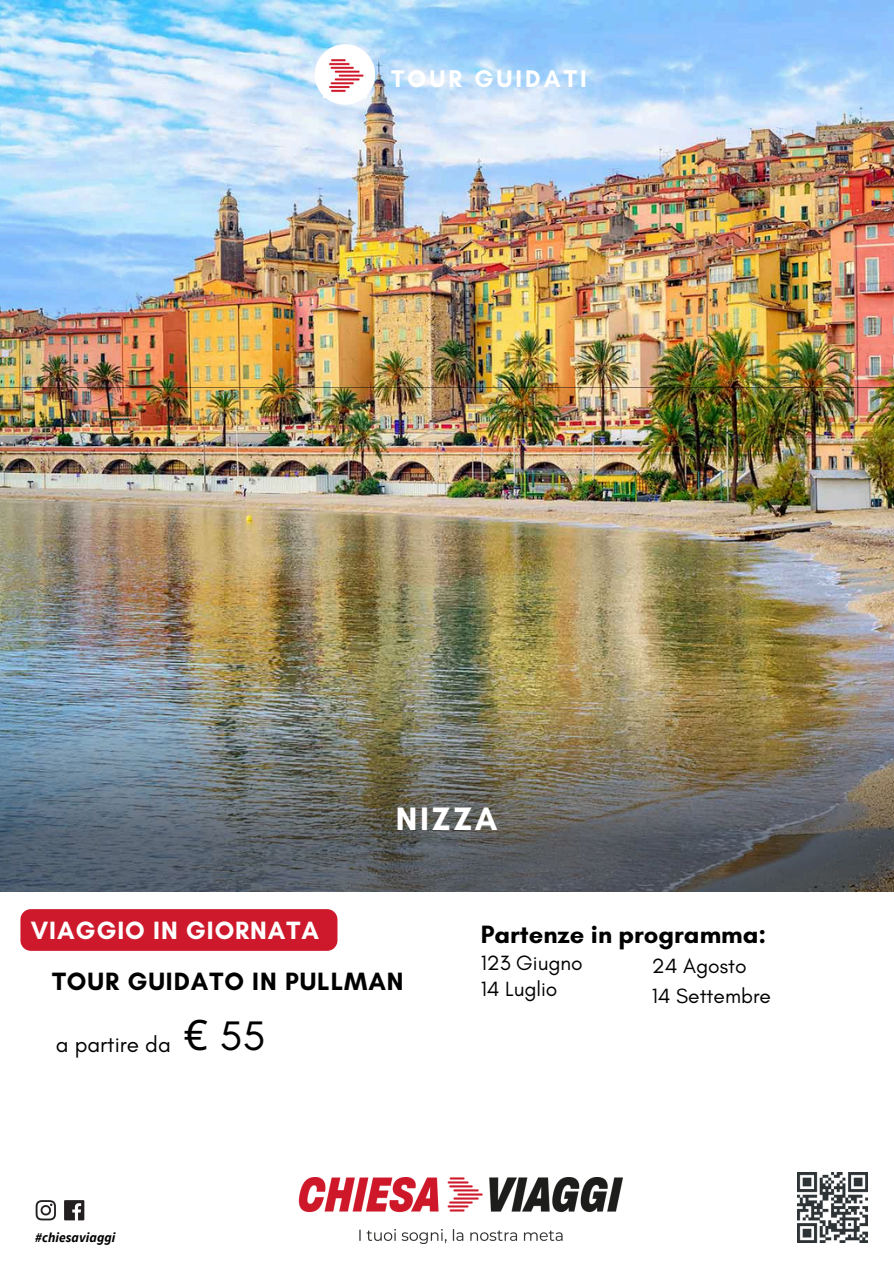
<style>
.page{position:relative;width:894px;height:1264px;background:#fff}
.page>*{position:absolute;margin:0;border:0;box-sizing:border-box;transform-origin:0 0}
.t1{font:42px "Glacial Indifference";color:#000}
.t2{font:700 33px "Glacial Indifference";letter-spacing:.085em;color:#fff}
.t3{font:700 25.5px "Glacial Indifference";letter-spacing:.02em;color:#000}
.t4{font:700 25.5px "Glacial Indifference";color:#000}
.t5{font:700 25.5px "Glacial Indifference";letter-spacing:.035em;color:#fff}
.t6{font:700 24.6px "Glacial Indifference";letter-spacing:.125em;color:#fff}
.t7{font:22.5px "Glacial Indifference";color:#000}
.t8{font:21px/29.2px "Glacial Indifference";color:#000}
.t9{font:italic 700 13.5px "Source Sans Pro";letter-spacing:.005em;color:#000}
.s1{font-family:"Noto Sans"}
</style>
<div class="page">
<img style="left:0;top:0;width:893px;height:387px">
<img style="left:0;top:387px;width:893px;height:504px">
<div style="left:314px;top:44px;width:61px;height:61px;background:#fff;border-radius:50%"></div>
<img style="left:329px;top:59px;width:35px;height:33px">
<img style="left:298px;top:1177px;width:324px;height:65px">
<img style="left:797px;top:1172px;width:70px;height:70px">
<img style="left:35px;top:1200px;width:50px;height:21px">
<div style="left:20px;top:909px;width:317px;height:41px;background:#ce192c;border-radius:10px"></div>
<h3 class="t6" style="left:391px;top:63px;width:197px">TOUR GUIDATI</h3>
<h4 class="t2" style="left:396px;top:798px;width:103px">NIZZA</h4>
<p class="t5" style="left:31px;top:914px;width:290px">VIAGGIO IN GIORNATA</p>
<h5 class="t3" style="left:52px;top:965px;width:353px">TOUR GUIDATO IN PULLMAN</h5>
<p class="t7" style="left:56px;top:1030px;width:117px">a partire da</p>
<p class="t1" style="left:184px;top:1010px;width:83px"><span class="s1">€</span> 55</p>
<h3 class="t9" style="left:35px;top:1228px;width:82px">#chiesaviaggi</h3>
<h5 class="t4" style="left:480px;top:918px;width:287px">Partenze in programma:</h5>
<h5 class="t8" style="left:480px;top:947px;width:103px">123 Giugno</h5>
<p class="t8" style="left:480px;top:973px;width:78px">14 Luglio</p>
<p class="t8" style="left:651px;top:951px;width:121px">24 Agosto<br>14 Settembre</p>
</div>
